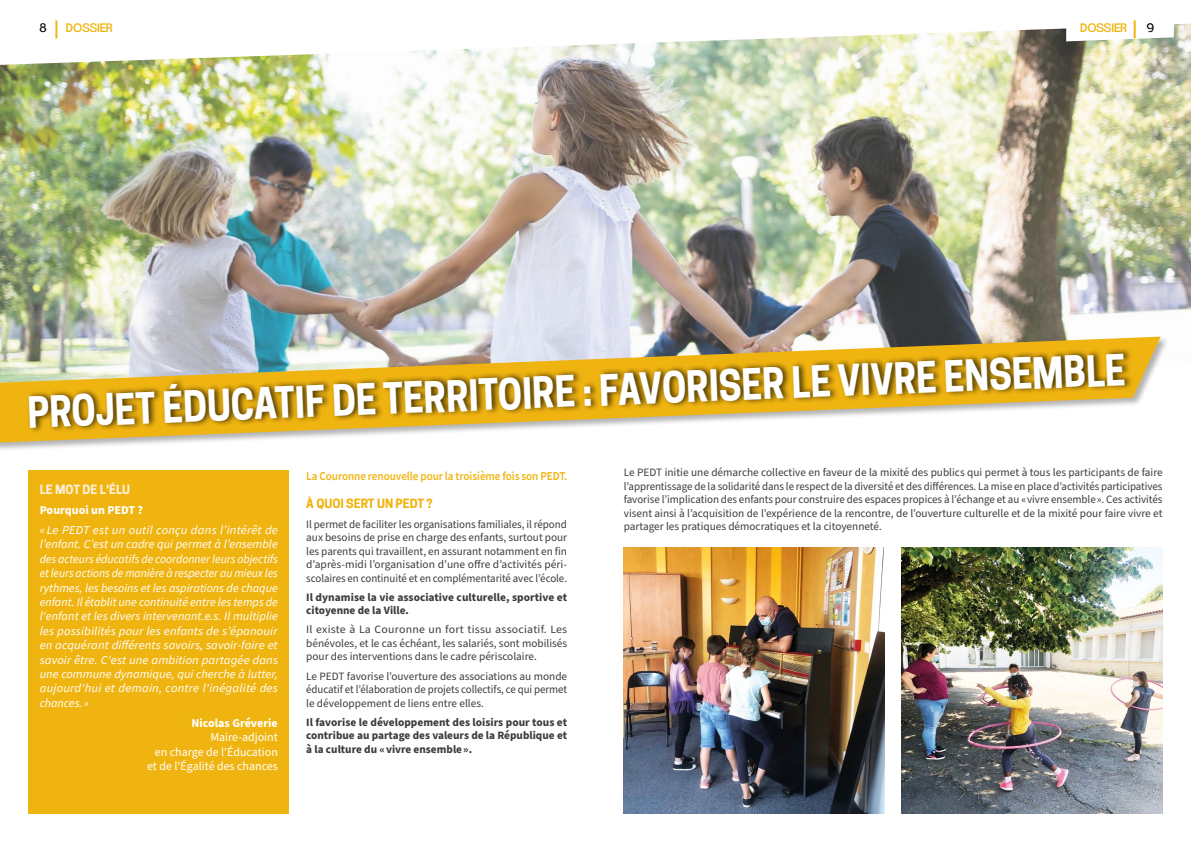
<style>
.page{position:relative;width:1191px;height:842px;background:#fff}
.page>*{position:absolute;margin:0;border:0;box-sizing:border-box;transform-origin:0 0}
.t1{font:700 40.5px "Cooper Hewitt";color:#fff;scale:.89 1}
.t2{font:italic 12px/14.4px "Source Sans Pro";letter-spacing:.015em;color:#fff;text-align:justify;scale:1.05 1}
.t3{font:12px/14.4px "Source Sans Pro";color:#fff;text-align:right}
.t4{font:600 12px "Source Sans Pro";letter-spacing:-.005em;color:#f0b411;scale:.93 1}
.t5{font:700 12px "Source Sans Pro";color:#fff}
.t6{font:700 12px "Cooper Hewitt";color:#f0b411}
.t7{font:12px "Clemente P Dai";color:#f0b411}
.t8{font:700 12px "Cooper Hewitt";color:#fdf0d8}
.t9{font:12px "Clemente P Dai";color:#000}
.t10{font:11.2px/13.5px "Source Sans Pro";color:#3c3c3b;text-align:justify}
.t11{font:700 11.2px/13.5px "Source Sans Pro";color:#3c3c3b}
.t12{font:11.2px/13.5px "Source Sans Pro";color:#3c3c3b;text-align:justify;scale:1.05 1}
</style>
<div class="page">
<img style="left:0;top:24px;width:1191px;height:312px">
<div style="left:0;top:336px;width:1169px;height:117px;background:#000;opacity:.3"></div>
<img style="left:0;top:337px;width:1160px;height:105px">
<img style="left:901px;top:547px;width:261px;height:267px">
<img style="left:624px;top:547px;width:260px;height:267px">
<svg style="left:55px;top:20px;width:2px;height:18px"></svg>
<svg style="left:1133px;top:20px;width:2px;height:18px"></svg>
<div style="left:26px;top:347px;width:1107px;height:87px;background:#000;opacity:.75"></div>
<div style="left:28px;top:471px;width:261px;height:343px;background:#f0b411"></div>
<p class="t9" style="left:39px;top:21px;width:9px">8</p>
<p class="t7" style="left:66px;top:20px;width:48px">DOSSIER</p>
<p class="t7" style="left:1080px;top:21px;width:48px">DOSSIER</p>
<p class="t9" style="left:1146px;top:21px;width:9px">9</p>
<h1 class="t1" style="left:27px;top:387px;width:1236px;rotate:-2deg">PROJET ÉDUCATIF DE TERRITOIRE : FAVORISER LE VIVRE ENSEMBLE</h1>
<p class="t10" style="left:624px;top:466px;width:540px">Le PEDT initie une démarche collective en faveur de la mixité des publics qui permet à tous les participants de faire l’apprentissage de la solidarité dans le respect de la diversité et des différences. La mise en place d’activités participatives favorise l’implication des enfants pour construire des espaces propices à l’échange et au « vivre ensemble ». Ces activités visent ainsi à l’acquisition de l’expérience de la rencontre, de l’ouverture culturelle et de la mixité pour faire vivre et partager les pratiques démocratiques et la citoyenneté.</p>
<p class="t4" style="left:306px;top:468px;width:282px">La Couronne renouvelle pour la troisième fois son PEDT.</p>
<p class="t6" style="left:306px;top:497px;width:128px">À QUOI SERT UN PEDT ?</p>
<p class="t10" style="left:306px;top:517px;width:262px">Il permet de faciliter les organisations familiales, il répond aux besoins de prise en charge des enfants, surtout pour les parents qui travaillent, en assurant notamment en fin d’après-midi l’organisation d’une offre d’activités péri&shy;scolaires en continuité et en complémentarité avec l’école.</p>
<p class="t11" style="left:306px;top:591px;width:262px">Il dynamise la vie associative culturelle, sportive et citoyenne de la Ville.</p>
<p class="t12" style="left:306px;top:623px;width:250px">Il existe à La Couronne un fort tissu associatif. Les bénévoles, et le cas échéant, les salariés, sont mobilisés pour des interventions dans le cadre périscolaire.</p>
<p class="t10" style="left:306px;top:669px;width:262px">Le PEDT favorise l’ouverture des associations au monde éducatif et l’élaboration de projets collectifs, ce qui permet le développement de liens entre elles.</p>
<p class="t11" style="left:306px;top:716px;width:262px;text-align:justify">Il favorise le développement des loisirs pour tous et contribue au partage des valeurs de la République et à la culture du « vivre ensemble ».</p>
<p class="t8" style="left:40px;top:482px;width:92px">LE MOT DE L'ÉLU</p>
<p class="t5" style="left:40px;top:502px;width:105px">Pourquoi un PEDT ?</p>
<p class="t2" style="left:40px;top:523px;width:228px">« Le PEDT est un outil conçu dans l’intérêt de l’enfant. C’est un cadre qui permet à l’ensemble des acteurs éducatifs de coordonner leurs objectifs et leurs actions de manière à respecter au mieux les rythmes, les besoins et les aspirations de chaque enfant. Il établit une continuité entre les temps de l'enfant et les divers intervenant.e.s. Il multiplie les possibilités pour les enfants de s’épanouir en acquérant différents savoirs, savoir-faire et savoir être. C'est une ambition partagée dans une commune dynamique, qui cherche à lutter, aujourd'hui et demain, contre l'inégalité des chances. »</p>
<p class="t5" style="left:191px;top:715px;width:88px">Nicolas Gréverie</p>
<p class="t3" style="left:147px;top:730px;width:132px">Maire-adjoint<br>en charge de l'Éducation et de l'Égalité des chances</p>
</div>
